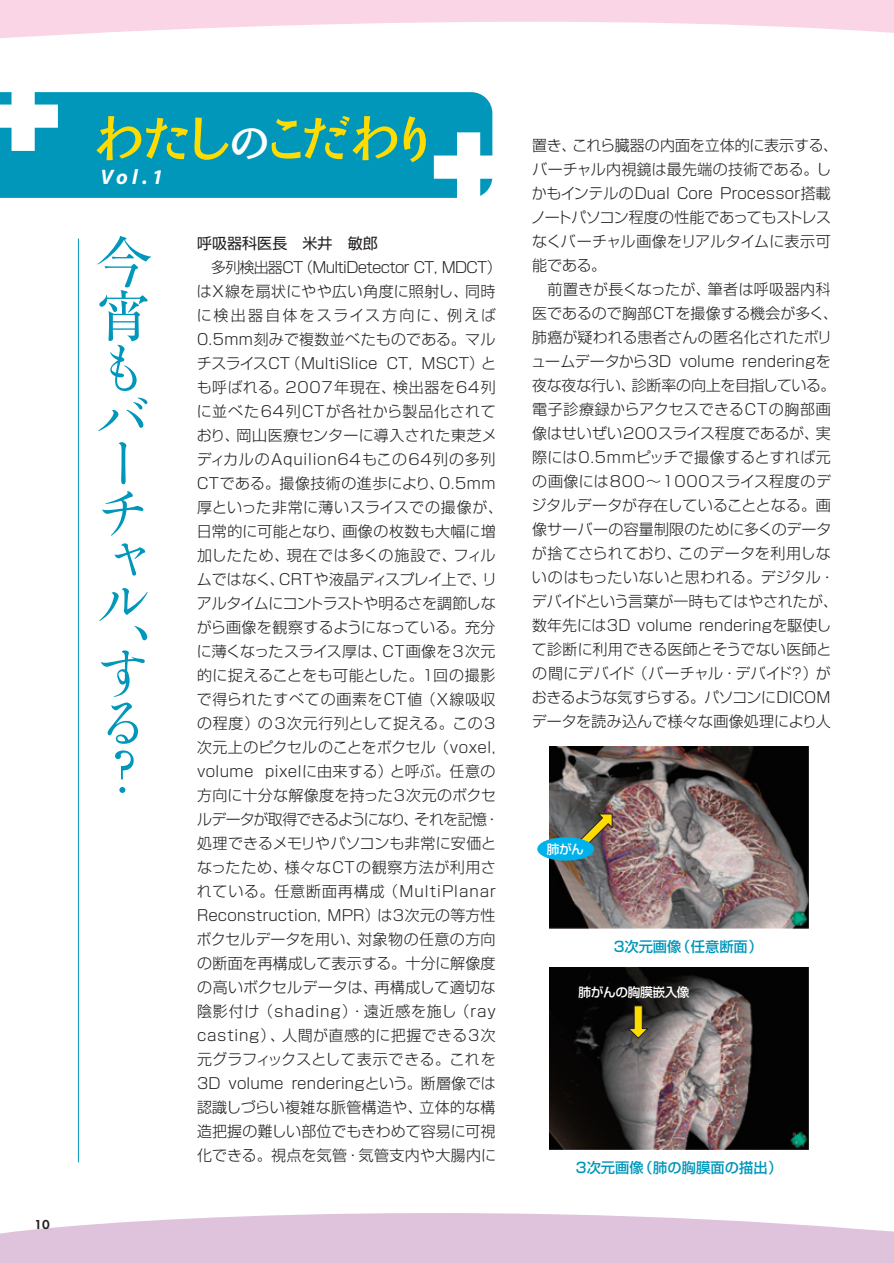
<style>
.page{position:relative;width:894px;height:1263px;background:#fff}
.page>*{position:absolute;margin:0;border:0;box-sizing:border-box;transform-origin:0 0}
.t1{font:55.5px/46.7px "Yutuki 5 Go Ka DS W3";color:#0097bb;text-align:justify}
.t2{font:55.5px/53.6px "Ryumin";color:#0097bb}
.t3{font:52.05px "Rc PTJ MB";letter-spacing:-.22em;color:#ffdc01}
.t4{font:italic 700 21px "Myriad";color:#fff}
.t5{font:300 15px/24px "Shin Go";letter-spacing:.01em;color:#231f20}
.t6{font:15px "Shin Go";letter-spacing:.005em;color:#231f20}
.t7{font:500 14.25px "Shin Go";color:#0097bb}
.t8{font:600 13.5px "Futura T";color:#231f20}
.t9{font:500 12.75px "Shin Go";letter-spacing:-.035em;color:#fff}
.s1{font-size:42.9px;color:#fff}
.s2{font-family:"Yutuki 5 Go Ka DS W3"}
</style>
<div class="page">
<svg style="left:0;top:1213px;width:894px;height:50px;background:#e2cae1"></svg>
<svg style="left:0;top:0;width:894px;height:38px;fill:#fad5e5"></svg>
<div style="left:0;top:92px;width:492px;height:106px;background:#0097bb"></div>
<svg style="left:0;top:92px;width:58px;height:59px"></svg>
<svg style="left:434px;top:132px;width:59px;height:66px"></svg>
<hr style="left:78px;top:239px;width:1px;height:923px;background:#0097bb">
<img style="left:550px;top:746px;width:258px;height:183px">
<svg style="left:572px;top:813px;width:41px;height:41px"></svg>
<div style="left:537px;top:837px;width:57px;height:24px;background:#00b2eb;border-radius:50%"></div>
<img style="left:550px;top:968px;width:258px;height:182px">
<svg style="left:627px;top:1005px;width:23px;height:34px"></svg>
<p class="t8" style="left:34px;top:1219px;width:17px">10</p>
<h2 class="t3" style="left:93px;top:120px;width:348px">わたし<span class="s1">の</span>こだわり</h2>
<h3 class="t4" style="left:100px;top:169px;width:64px">Vol.1</h3>
<h1 class="t2" style="left:96px;top:243px;width:57px">今宵</h1>
<h1 class="t1" style="left:96px;top:352px;width:57px">もバーチャル</h1>
<h1 class="t2" style="left:96px;top:631px;width:57px">、<span class="s2">す</span></h1>
<h1 class="t1" style="left:96px;top:707px;width:57px">る</h1>
<h1 class="t2" style="left:96px;top:753px;width:57px">？</h1>
<p class="t6" style="left:197px;top:238px;width:182px">呼吸器科医長　米井　敏郎</p>
<p class="t5" style="left:197px;top:258px;width:308px">　多列検出器CT（MultiDetector CT, MDCT）はX線を扇状にやや広い角度に照射し、同時に検出器自体をスライス方向に、例えば<br>0.5mm刻みで複数並べたものである。マルチスライスCT（MultiSlice CT, MSCT）とも呼ばれる。2007年現在、検出器を64列に並べた64列CTが各社から製品化されており、岡山医療センターに導入された東芝メディカルのAquilion64もこの64列の多列<br>CTである。撮像技術の進歩により、0.5mm厚といった非常に薄いスライスでの撮像が、日常的に可能となり、画像の枚数も大幅に増加したため、現在では多くの施設で、フィルムではなく、CRTや液晶ディスプレイ上で、リアルタイムにコントラストや明るさを調節しながら画像を観察するようになっている。充分に薄くなったスライス厚は、CT画像を3次元的に捉えることをも可能とした。１回の撮影で得られたすべての画素をCT値（X線吸収の程度）の3次元行列として捉える。この3次元上のピクセルのことをボクセル（voxel, volume pixelに由来する）と呼ぶ。任意の方向に十分な解像度を持った3次元のボクセルデータが取得できるようになり、それを記憶・処理できるメモリやパソコンも非常に安価となったため、様々なCTの観察方法が利用されている。任意断面再構成（MultiPlanar<br>Reconstruction, MPR）は3次元の等方性ボクセルデータを用い、対象物の任意の方向の断面を再構成して表示する。十分に解像度の高いボクセルデータは、再構成して適切な陰影付け（shading）・遠近感を施し（ray casting）、人間が直感的に把握できる3次元グラフィックスとして表示できる。これを<br>3D volume renderingという。断層像では認識しづらい複雑な脈管構造や、立体的な構造把握の難しい部位でもきわめて容易に可視化できる。視点を気管・気管支内や大腸内に</p>
<p class="t5" style="left:531px;top:135px;width:309px">置き、これら臓器の内面を立体的に表示する、バーチャル内視鏡は最先端の技術である。しかもインテルのDual Core Processor搭載ノートパソコン程度の性能であってもストレスなくバーチャル画像をリアルタイムに表示可能である。<br>　前置きが長くなったが、筆者は呼吸器内科医であるので胸部CTを撮像する機会が多く、肺癌が疑われる患者さんの匿名化されたボリュームデータから3D volume renderingを夜な夜な行い、診断率の向上を目指している。電子診療録からアクセスできるCTの胸部画像はせいぜい200スライス程度であるが、実際には0.5mmピッチで撮像するとすれば元の画像には800～1000スライス程度のデジタルデータが存在していることとなる。画像サーバーの容量制限のために多くのデータが捨てさられており、このデータを利用しないのはもったいないと思われる。デジタル・デバイドという言葉が一時もてはやされたが、数年先には3D volume renderingを駆使して診断に利用できる医師とそうでない医師との間にデバイド（バーチャル・デバイド？）がおきるような気すらする。パソコンにDICOMデータを読み込んで様々な画像処理により人</p>
<p class="t9" style="left:547px;top:845px;width:39px">肺がん</p>
<p class="t7" style="left:614px;top:941px;width:150px">3次元画像（任意断面）</p>
<p class="t9" style="left:579px;top:988px;width:112px">肺がんの胸膜嵌入像</p>
<p class="t7" style="left:576px;top:1162px;width:208px">3次元画像（肺の胸膜面の描出）</p>
</div>
